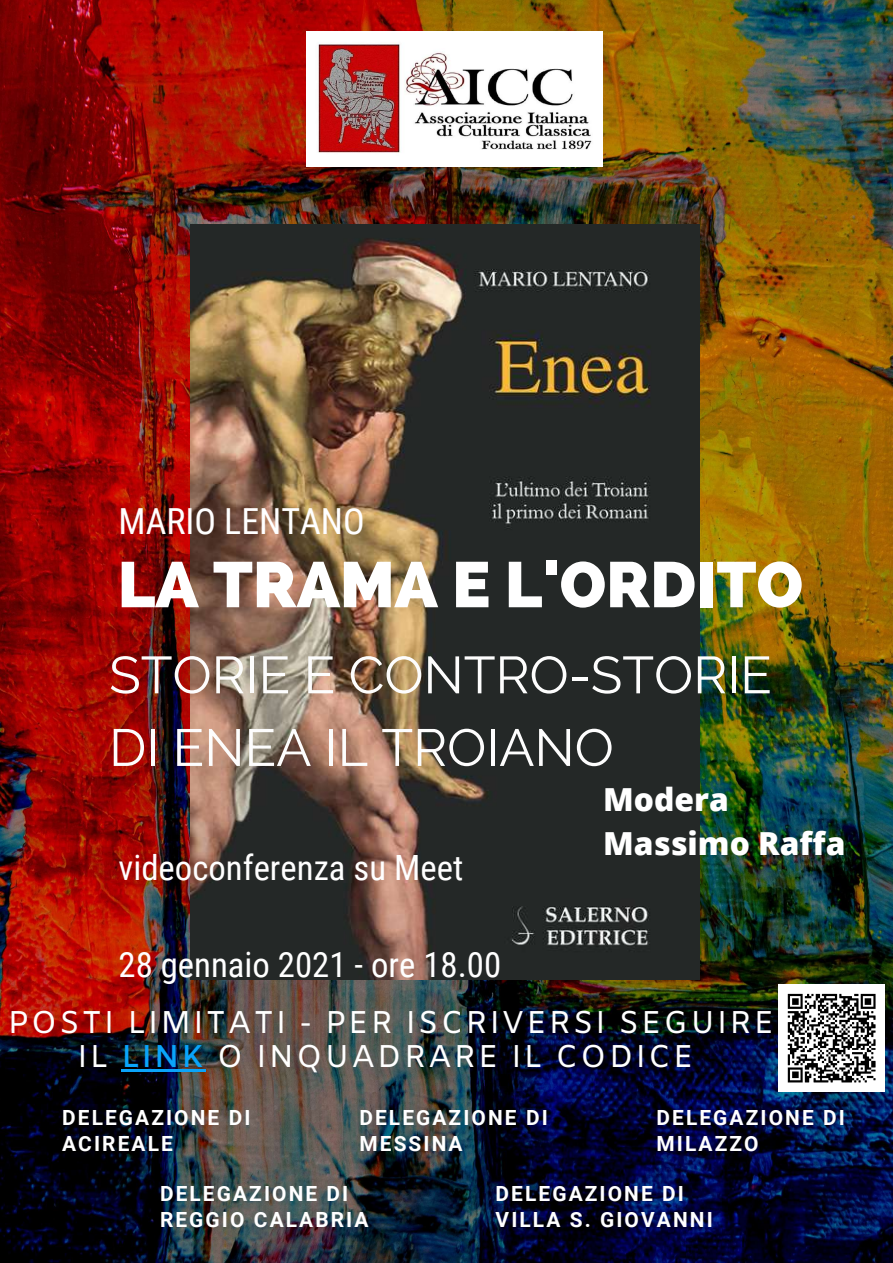
<style>
.page{position:relative;width:893px;height:1263px;background:#fff}
.page>*{position:absolute;margin:0;border:0;box-sizing:border-box;transform-origin:0 0}
.t1{font:800 64.12px "Raleway";color:#fff}
.t2{font:52.12px/72.6px "Raleway";color:#fdfdfd}
.t3{font:35.92px "Roboto Condensed";color:#fff}
.t4{font:34.8px "Roboto Condensed";color:#fff}
.t5{font:800 31.72px/44.3px "Open Sans";color:#fff}
.t6{font:31.5px/34.3px "Amiko";letter-spacing:.07em;color:#fff;text-align:center}
.t7{font:700 20.85px/26.1px "Roboto";letter-spacing:.1em;color:#fff}
.s1{font-weight:600;color:#0aa4fa}
</style>
<div class="page">
<img style="left:0;top:0;width:893px;height:1263px">
<img style="left:190px;top:224px;width:510px;height:755px">
<img style="left:307px;top:31px;width:295px;height:135px">
<img style="left:778px;top:985px;width:107px;height:106px">
<hr style="left:121px;top:1069px;width:85px;height:3px;background:#0aa4fa">
<h3 class="t3" style="left:119px;top:501px;width:248px">MARIO LENTANO</h3>
<h1 class="t1" style="left:118px;top:547px;width:687px">LA TRAMA E L'ORDITO</h1>
<h2 class="t2" style="left:109px;top:639px;width:664px">STORIE E CONTRO-STORIE<br>DI ENEA IL TROIANO</h2>
<h3 class="t4" style="left:118px;top:848px;width:346px">videoconferenza su Meet</h3>
<h3 class="t4" style="left:118px;top:945px;width:384px">28 gennaio 2021 - ore 18.00</h3>
<h3 class="t5" style="left:603px;top:777px;width:244px">Modera<br>Massimo Raffa</h3>
<h3 class="t6" style="left:8px;top:1007px;width:767px">POSTI LIMITATI - PER ISCRIVERSI SEGUIRE<br>IL <span class="s1">LINK</span> O INQUADRARE IL CODICE</h3>
<p class="t7" style="left:62px;top:1104px;width:190px">DELEGAZIONE DI<br>ACIREALE</p>
<p class="t7" style="left:359px;top:1104px;width:190px">DELEGAZIONE DI<br>MESSINA</p>
<p class="t7" style="left:656px;top:1104px;width:190px">DELEGAZIONE DI<br>MILAZZO</p>
<p class="t7" style="left:160px;top:1181px;width:210px">DELEGAZIONE DI<br>REGGIO CALABRIA</p>
<p class="t7" style="left:495px;top:1181px;width:219px">DELEGAZIONE DI<br>VILLA S. GIOVANNI</p>
</div>
